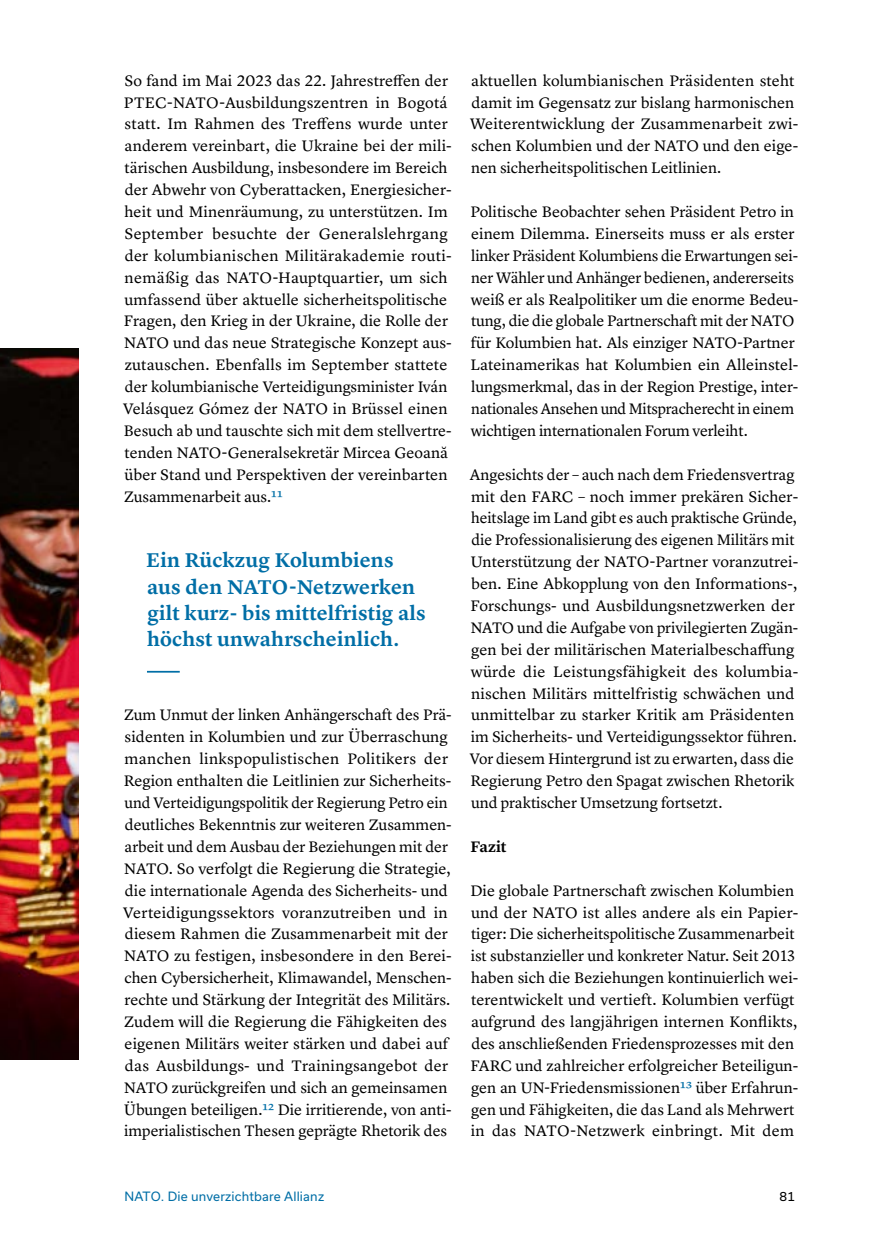
<style>
.page{position:relative;width:869px;height:1246px;background:#fff}
.page>*{position:absolute;margin:0;border:0;box-sizing:border-box;transform-origin:0 0}
.t1{font:600 20.65px/26.2px "Lyon Text";letter-spacing:.01em;color:#006ea6}
.t2{font:15.75px/21.9px "Lyon Text";color:#000}
.t3{font:600 15.75px "Lyon Text";letter-spacing:-.005em;color:#000}
.t4{font:12.25px "Usual";letter-spacing:.015em;color:#006ea6}
.t5{font:12.25px "Usual";color:#000}
.s1{color:#006ea6}
</style>
<div class="page">
<img style="left:0;top:348px;width:78px;height:711px">
<hr style="left:147px;top:670px;width:33px;height:2px;background:#006ea6">
<p class="t2" style="left:123px;top:68px;width:330px">So fand im Mai 2023 das 22. Jahrestreffen der PTEC-NATO-Ausbildungszentren in Bogotá statt. Im Rahmen des Treffens wurde unter anderem vereinbart, die Ukraine bei der mili&shy;tärischen Ausbildung, insbesondere im Bereich der Abwehr von Cyberattacken, Energiesicher&shy;heit und Minenräumung, zu unterstützen. Im September besuchte der Generalslehrgang der kolumbianischen Militärakademie routi&shy;nemäßig das NATO-Hauptquartier, um sich umfassend über aktuelle sicherheitspolitische Fragen, den Krieg in der Ukraine, die Rolle der NATO und das neue Strategische Konzept aus&shy;zutauschen. Ebenfalls im September stattete der kolumbianische Verteidigungsminister Iván Velásquez Gómez der NATO in Brüssel einen Besuch ab und tauschte sich mit dem stellvertre&shy;tenden NATO-Generalsekretär Mircea Geoană über Stand und Perspektiven der vereinbarten Zusammenarbeit aus.<span class="s1">11</span></p>
<h1 class="t1" style="left:146px;top:545px;width:281px">Ein Rückzug Kolumbiens aus den NATO-Netzwerken gilt kurz- bis mittelfristig als höchst unwahrscheinlich.</h1>
<p class="t2" style="left:123px;top:703px;width:330px">Zum Unmut der linken Anhängerschaft des Prä&shy;sidenten in Kolumbien und zur Überraschung manchen linkspopulistischen Politikers der Region enthalten die Leitlinien zur Sicherheits&shy;und Verteidigungspolitik der Regierung Petro ein deutliches Bekenntnis zur weiteren Zusammen&shy;arbeit und dem Ausbau der Beziehungen mit der NATO. So verfolgt die Regierung die Strategie, die internationale Agenda des Sicherheits- und Verteidigungssektors voranzutreiben und in diesem Rahmen die Zusammenarbeit mit der NATO zu festigen, insbesondere in den Berei&shy;chen Cybersicherheit, Klimawandel, Menschen&shy;rechte und Stärkung der Integrität des Militärs.<br>Zudem will die Regierung die Fähigkeiten des eigenen Militärs weiter stärken und dabei auf das Ausbildungs- und Trainingsangebot der NATO zurückgreifen und sich an gemeinsamen Übungen beteiligen.<span class="s1">12</span> Die irritierende, von anti&shy;imperialistischen Thesen geprägte Rhetorik des</p>
<p class="t2" style="left:470px;top:68px;width:329px">aktuellen kolumbianischen Präsidenten steht damit im Gegensatz zur bislang harmonischen Weiterentwicklung der Zusammenarbeit zwi&shy;schen Kolumbien und der NATO und den eige&shy;nen sicherheitspolitischen Leitlinien.</p>
<p class="t2" style="left:470px;top:199px;width:329px">Politische Beobachter sehen Präsident Petro in einem Dilemma. Einerseits muss er als erster linker Präsident Kolumbiens die Erwartungen sei&shy;ner Wähler und Anhänger bedienen, andererseits weiß er als Realpolitiker um die enorme Bedeu&shy;tung, die die globale Partnerschaft mit der NATO für Kolumbien hat. Als einziger NATO-Partner Lateinamerikas hat Kolumbien ein Alleinstel&shy;lungsmerkmal, das in der Region Prestige, inter&shy;nationales Ansehen und Mitspracherecht in einem wichtigen internationalen Forum verleiht.</p>
<p class="t2" style="left:469px;top:462px;width:330px">Angesichts der – auch nach dem Friedensvertrag mit den FARC – noch immer prekären Sicher&shy;heitslage im Land gibt es auch praktische Gründe, die Professionalisierung des eigenen Militärs mit Unterstützung der NATO-Partner voranzutrei&shy;ben. Eine Abkopplung von den Informations-, Forschungs- und Ausbildungsnetzwerken der NATO und die Aufgabe von privilegierten Zugän&shy;gen bei der militärischen Materialbeschaffung würde die Leistungsfähigkeit des kolumbia&shy;nischen Militärs mittelfristig schwächen und unmittelbar zu starker Kritik am Präsidenten im Sicherheits- und Verteidigungssektor führen.<br>Vor diesem Hintergrund ist zu erwarten, dass die Regierung Petro den Spagat zwischen Rhetorik und praktischer Umsetzung fortsetzt.</p>
<p class="t3" style="left:470px;top:834px;width:37px">Fazit</p>
<p class="t2" style="left:470px;top:878px;width:329px">Die globale Partnerschaft zwischen Kolumbien und der NATO ist alles andere als ein Papier&shy;tiger: Die sicherheitspolitische Zusammenarbeit ist substanzieller und konkreter Natur. Seit 2013 haben sich die Beziehungen kontinuierlich wei&shy;terentwickelt und vertieft. Kolumbien verfügt aufgrund des langjährigen internen Konflikts, des anschließenden Friedensprozesses mit den FARC und zahlreicher erfolgreicher Beteiligun&shy;gen an UN-Friedensmissionen<span class="s1">13</span> über Erfahrun&shy;gen und Fähigkeiten, die das Land als Mehrwert in das NATO-Netzwerk einbringt. Mit dem</p>
<p class="t4" style="left:125px;top:1188px;width:201px">NATO. Die unverzichtbare Allianz</p>
<p class="t5" style="left:779px;top:1188px;width:17px">81</p>
</div>
